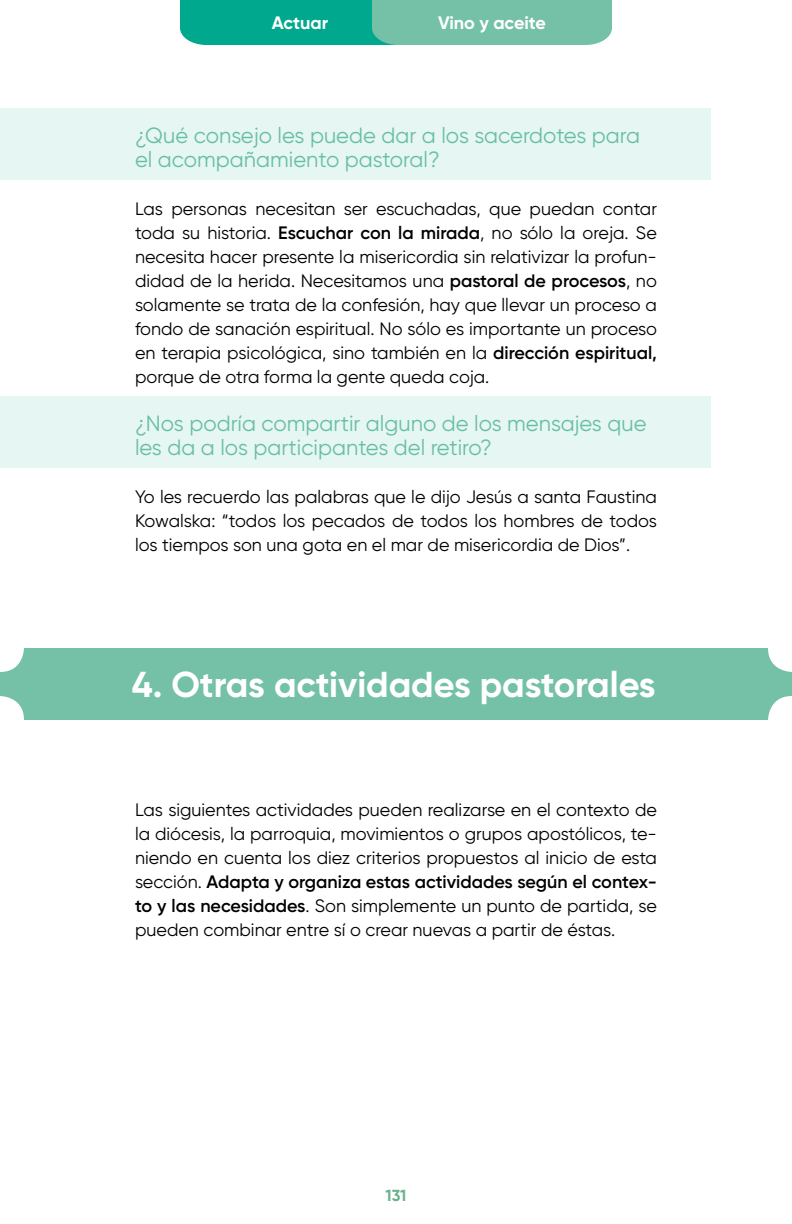
<style>
.page{position:relative;width:792px;height:1224px;background:#fff}
.page>*{position:absolute;margin:0;border:0;box-sizing:border-box;transform-origin:0 0}
.t1{font:700 36px "Gilroy";color:#fff}
.t2{font:22px/24px "Gilroy";color:#74c1a7}
.t3{font:18px/24px "Gilroy";color:#000;text-align:justify}
.t4{font:700 18px "Gilroy";color:#fff}
.t5{font:700 16px "Gilroy";color:#6bb18e}
.s1{font-weight:600}
</style>
<div class="page">
<svg style="left:180px;top:0;width:432px;height:45px;background:#41b69c"></svg>
<div style="left:0;top:108px;width:711px;height:72px;background:#e6f6f3"></div>
<div style="left:0;top:396px;width:711px;height:72px;background:#e6f6f3"></div>
<div style="left:0;top:648px;width:792px;height:72px;background:#74c1a7;border-radius:24px"></div>
<p class="t4" style="left:272px;top:12px;width:58px">Actuar</p>
<p class="t4" style="left:438px;top:12px;width:109px">Vino y aceite</p>
<p class="t2" style="left:135px;top:123px;width:507px">¿Qué consejo les puede dar a los sacerdotes para el acompañamiento pastoral?</p>
<p class="t3" style="left:135px;top:197px;width:524px">Las personas necesitan ser escuchadas, que puedan contar toda su historia. <span class="s1">Escuchar con la mirada</span>, no sólo la oreja. Se necesita hacer presente la misericordia sin relativizar la profun&shy;didad de la herida. Necesitamos una <span class="s1">pastoral de procesos</span>, no solamente se trata de la confesión, hay que llevar un proceso a fondo de sanación espiritual. No sólo es importante un proceso en terapia psicológica, sino también en la <span class="s1">dirección espiritual, </span>porque de otra forma la gente queda coja.</p>
<p class="t2" style="left:135px;top:411px;width:513px">¿Nos podría compartir alguno de los mensajes que les da a los participantes del retiro?</p>
<p class="t3" style="left:135px;top:485px;width:524px">Yo les recuerdo las palabras que le dijo Jesús a santa Faustina Kowalska: “todos los pecados de todos los hombres de todos los tiempos son una gota en el mar de misericordia de Dios”.</p>
<h1 class="t1" style="left:132px;top:662px;width:525px">4. Otras actividades pastorales</h1>
<p class="t3" style="left:135px;top:798px;width:524px">Las siguientes actividades pueden realizarse en el contexto de la diócesis, la parroquia, movimientos o grupos apostólicos, te&shy;niendo en cuenta los diez criterios propuestos al inicio de esta sección. <span class="s1">Adapta y organiza estas actividades según el contex&shy;to y las necesidades</span>. Son simplemente un punto de partida, se pueden combinar entre sí o crear nuevas a partir de éstas.</p>
<p class="t5" style="left:386px;top:1186px;width:22px">131</p>
</div>
